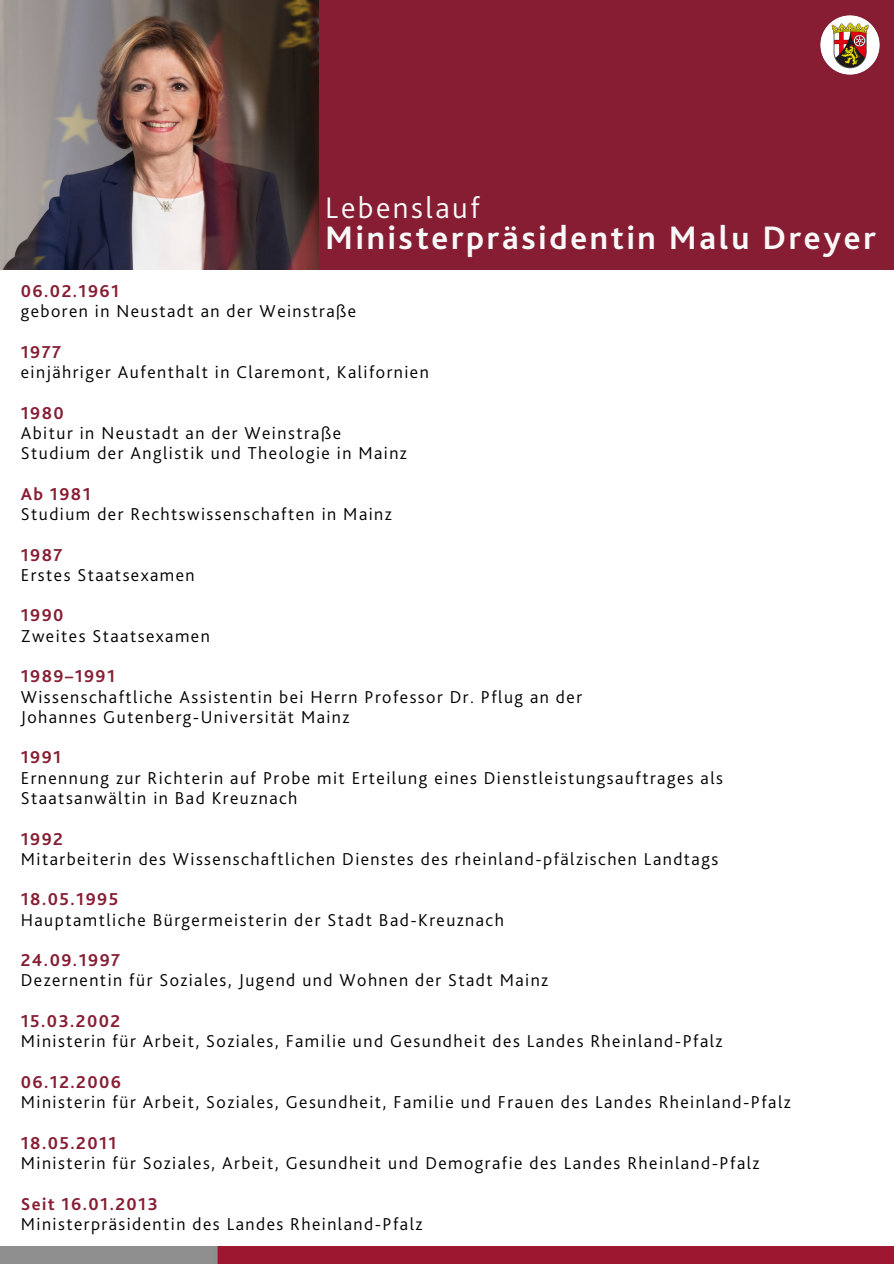
<style>
.page{position:relative;width:894px;height:1264px;background:#fff}
.page>*{position:absolute;margin:0;border:0;box-sizing:border-box;transform-origin:0 0}
.t1{font:700 34.05px "Bliss 2";letter-spacing:.08em;color:#f8f8f8}
.t2{font:300 31.05px "Bliss 2";letter-spacing:.08em;color:#f8f8f8}
.t3{font:300 18px "Bliss 2";letter-spacing:.08em;color:#000}
.t4{font:700 18px "Bliss 2";letter-spacing:.08em;color:#871d33}
</style>
<div class="page">
<div style="left:0;top:0;width:893px;height:269px;background:#871d33"></div>
<img style="left:0;top:0;width:319px;height:269px">
<img style="left:820px;top:15px;width:60px;height:60px">
<img style="left:0;top:1246px;width:893px;height:17px">
<p class="t2" style="left:325px;top:190px;width:156px">Lebenslauf</p>
<p class="t1" style="left:325px;top:218px;width:551px">Ministerpräsidentin Malu Dreyer</p>
<p class="t4" style="left:21px;top:281px;width:100px">06.02.1961</p>
<p class="t3" style="left:21px;top:301px;width:337px">geboren in Neustadt an der Weinstraße</p>
<p class="t4" style="left:21px;top:342px;width:42px">1977</p>
<p class="t3" style="left:21px;top:362px;width:409px">einjähriger Aufenthalt in Claremont, Kalifornien</p>
<p class="t4" style="left:21px;top:402px;width:45px">1980</p>
<p class="t3" style="left:21px;top:423px;width:321px">Abitur in Neustadt an der Weinstraße</p>
<p class="t3" style="left:21px;top:443px;width:387px">Studium der Anglistik und Theologie in Mainz</p>
<p class="t4" style="left:21px;top:483px;width:71px">Ab 1981</p>
<p class="t3" style="left:21px;top:504px;width:372px">Studium der Rechtswissenschaften in Mainz</p>
<p class="t4" style="left:21px;top:544px;width:43px">1987</p>
<p class="t3" style="left:21px;top:564px;width:175px">Erstes Staatsexamen</p>
<p class="t4" style="left:21px;top:605px;width:44px">1990</p>
<p class="t3" style="left:21px;top:625px;width:190px">Zweites Staatsexamen</p>
<p class="t4" style="left:21px;top:666px;width:96px">1989–1991</p>
<p class="t3" style="left:21px;top:686px;width:562px">Wissenschaftliche Assistentin bei Herrn Professor Dr. Pflug an der</p>
<p class="t3" style="left:21px;top:706px;width:330px">Johannes Gutenberg-Universität Mainz</p>
<p class="t4" style="left:21px;top:747px;width:42px">1991</p>
<p class="t3" style="left:21px;top:767px;width:703px">Ernennung zur Richterin auf Probe mit Erteilung eines Dienstleistungsauftrages als</p>
<p class="t3" style="left:21px;top:787px;width:278px">Staatsanwältin in Bad Kreuznach</p>
<p class="t4" style="left:21px;top:828px;width:44px">1992</p>
<p class="t3" style="left:21px;top:848px;width:698px">Mitarbeiterin des Wissenschaftlichen Dienstes des rheinland-pfälzischen Landtags</p>
<p class="t4" style="left:21px;top:889px;width:99px">18.05.1995</p>
<p class="t3" style="left:21px;top:909px;width:484px">Hauptamtliche Bürgermeisterin der Stadt Bad-Kreuznach</p>
<p class="t4" style="left:21px;top:950px;width:101px">24.09.1997</p>
<p class="t3" style="left:21px;top:970px;width:528px">Dezernentin für Soziales, Jugend und Wohnen der Stadt Mainz</p>
<p class="t4" style="left:21px;top:1010px;width:101px">15.03.2002</p>
<p class="t3" style="left:21px;top:1031px;width:703px">Ministerin für Arbeit, Soziales, Familie und Gesundheit des Landes Rheinland-Pfalz</p>
<p class="t4" style="left:21px;top:1071px;width:102px">06.12.2006</p>
<p class="t3" style="left:21px;top:1091px;width:771px">Ministerin für Arbeit, Soziales, Gesundheit, Familie und Frauen des Landes Rheinland-Pfalz</p>
<p class="t4" style="left:21px;top:1132px;width:97px">18.05.2011</p>
<p class="t3" style="left:21px;top:1152px;width:740px">Ministerin für Soziales, Arbeit, Gesundheit und Demografie des Landes Rheinland-Pfalz</p>
<p class="t4" style="left:21px;top:1193px;width:138px">Seit 16.01.2013</p>
<p class="t3" style="left:21px;top:1213px;width:403px">Ministerpräsidentin des Landes Rheinland-Pfalz</p>
</div>
